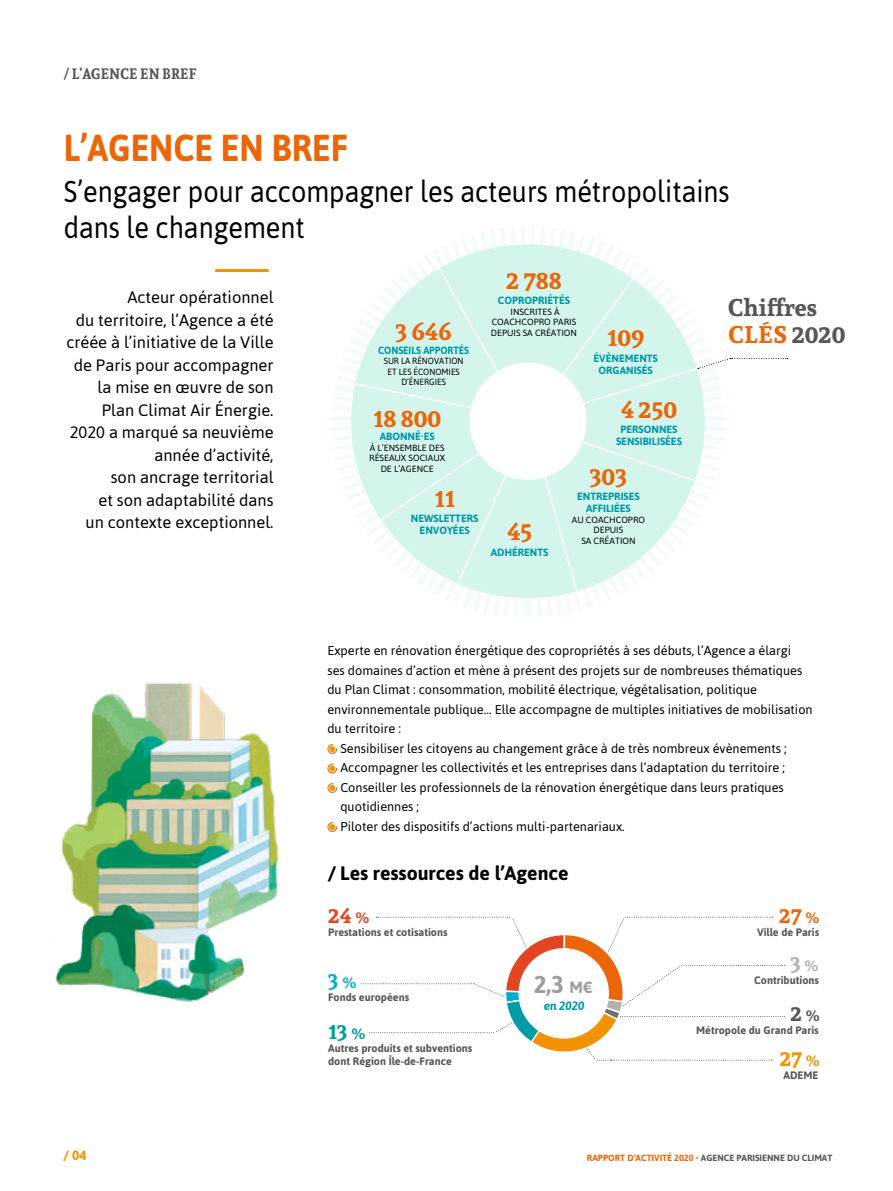
<style>
.page{position:relative;width:893px;height:1191px;background:#fff}
.page>*{position:absolute;margin:0;border:0;box-sizing:border-box;transform-origin:0 0}
.t1{font:700 37.5px "Asap";color:#ec6608;scale:.9 1}
.t2{font:30px/36px "Asap";color:#000;scale:.9 1}
.t3{font:700 24.3px "Asap";color:#9d9d9c}
._6_1_-_Chiffres_clés{font:700 24px "Andada";color:#ec6608}
.t4{font:700 24px "Andada";color:#575756}
.t5{font:700 21px "Andada";color:#ec6608}
.t6{font:700 21px "Andada";color:#e34523}
.t7{font:700 21px "Andada";color:#f39200}
.t8{font:700 21px "Andada";color:#009ba4}
.t9{font:700 21px "Andada";color:#575756}
.t10{font:700 21px "Andada";color:#b3b2b2}
.t11{font:700 21px "Andada";color:#00afcb}
.t12{font:700 19.5px "Asap";color:#000}
.t13{font:16.5px/22.5px "Asap";color:#000;text-align:right}
.t14{font:700 15px "Andada";letter-spacing:.02em;color:#575756;scale:.9 1}
.t15{font:700 13.5px "Asap";color:#f39200}
.t16{font:12.75px/19.5px "Asap";color:#000}
.t17{font:italic 700 12.15px "Asap";letter-spacing:-.01em;color:#009ba4}
.t18{font:700 10.8px/12.9px "Asap";color:#575756}
._6_1_-_Chiffres_text{font:700 10.5px/12px "Asap";color:#0098a8;text-align:center}
._6_1_-_Chiffres_text-2{font:700 10.5px "Asap";color:#0098a8;scale:.93 1}
._6_1_-_Chiffres_text-3{font:9px/10.5px "Asap";color:#000;text-align:center}
.t19{font:700 9px "Asap";color:#575756}
._6_1_-_Chiffres_text-4{font:9px/10.5px "Asap";color:#000;text-align:center;scale:.93 1}
.s1{color:#575756}
.s2{font-size:15px}
.s3{font-size:16.2px}
.s4{color:#ec6608}
.s5{color:#f39200}
</style>
<div class="page">
<svg style="left:327px;top:744px;width:10px;height:10px"></svg>
<svg style="left:327px;top:763px;width:10px;height:10px"></svg>
<svg style="left:327px;top:783px;width:10px;height:10px"></svg>
<svg style="left:327px;top:822px;width:10px;height:10px"></svg>
<img style="left:55px;top:682px;width:224px;height:320px">
<hr style="left:216px;top:269px;width:51px;height:3px;background:#f39200">
<svg style="left:332px;top:247px;width:456px;height:370px"></svg>
<svg style="left:361px;top:917px;width:424px;height:143px"></svg>
<p class="t14" style="left:64px;top:64px;width:149px">/ L’AGENCE EN BREF</p>
<p class="t1" style="left:64px;top:125px;width:317px">L’AGENCE EN BREF</p>
<p class="t2" style="left:64px;top:173px;width:741px">S’engager pour accompagner les acteurs métropolitains dans le changement</p>
<p class="_6_1_-_Chiffres_clés" style="left:506px;top:264px;width:57px">2 788</p>
<p class="_6_1_-_Chiffres_text" style="left:498px;top:294px;width:74px">COPROPRIÉTÉS</p>
<p class="_6_1_-_Chiffres_text-3" style="left:491px;top:306px;width:88px">INSCRITES À<br>COACHCOPRO PARIS<br>DEPUIS SA CRÉATION</p>
<p class="t13" style="left:66px;top:286px;width:209px">Acteur opérationnel<br>du territoire, l’Agence a été créée à l’initiative de la Ville de Paris pour accompagner la mise en œuvre de son<br>Plan Climat Air Énergie.<br>2020 a marqué sa neuvième année d’activité,<br>son ancrage territorial<br>et son adaptabilité dans<br>un contexte exceptionnel.</p>
<p class="t4" style="left:728px;top:291px;width:90px">Chiffres</p>
<p class="_6_1_-_Chiffres_clés" style="left:607px;top:321px;width:39px">109</p>
<p class="_6_1_-_Chiffres_clés" style="left:728px;top:318px;width:118px">CLÉS <span class="s1">2020</span></p>
<p class="_6_1_-_Chiffres_text" style="left:593px;top:352px;width:66px">ÉVÈNEMENTS<br>ORGANISÉS</p>
<p class="_6_1_-_Chiffres_clés" style="left:621px;top:392px;width:58px">4 250</p>
<p class="_6_1_-_Chiffres_text" style="left:616px;top:423px;width:67px">PERSONNES<br>SENSIBILISÉES</p>
<p class="_6_1_-_Chiffres_clés" style="left:590px;top:459px;width:39px">303</p>
<p class="_6_1_-_Chiffres_text" style="left:577px;top:490px;width:64px">ENTREPRISES<br>AFFILIÉES</p>
<p class="_6_1_-_Chiffres_text-3" style="left:572px;top:514px;width:75px">AU COACHCOPRO<br>DEPUIS</p>
<p class="_6_1_-_Chiffres_clés" style="left:396px;top:315px;width:58px">3 646</p>
<p class="_6_1_-_Chiffres_text-2" style="left:378px;top:344px;width:99px">CONSEILS APPORTÉS</p>
<p class="_6_1_-_Chiffres_text-4" style="left:384px;top:356px;width:87px">SUR LA RÉNOVATION<br>ET LES ÉCONOMIES<br>D’ÉNERGIES</p>
<p class="_6_1_-_Chiffres_clés" style="left:373px;top:402px;width:70px">18 800</p>
<p class="_6_1_-_Chiffres_text" style="left:380px;top:430px;width:56px">ABONNÉ·ES</p>
<p class="_6_1_-_Chiffres_text-3" style="left:369px;top:442px;width:78px">À L’ENSEMBLE DES<br>RÉSEAUX SOCIAUX<br>DE L’AGENCE</p>
<p class="_6_1_-_Chiffres_clés" style="left:434px;top:482px;width:22px">11</p>
<p class="_6_1_-_Chiffres_text" style="left:411px;top:512px;width:69px">NEWSLETTERS<br>ENVOYÉES</p>
<p class="_6_1_-_Chiffres_clés" style="left:507px;top:515px;width:27px">45</p>
<p class="_6_1_-_Chiffres_text-3" style="left:581px;top:535px;width:56px">SA CRÉATION</p>
<p class="_6_1_-_Chiffres_text" style="left:491px;top:546px;width:59px">ADHÉRENTS</p>
<p class="t16" style="left:327px;top:641px;width:487px">Experte en rénovation énergétique des copropriétés à ses débuts, l’Agence a élargi<br>ses domaines d’action et mène à présent des projets sur de nombreuses thématiques du Plan Climat : consommation, mobilité électrique, végétalisation, politique environnementale publique… Elle accompagne de multiples initiatives de mobilisation du territoire :</p>
<p class="t16" style="left:340px;top:738px;width:448px">Sensibiliser les citoyens au changement grâce à de très nombreux évènements ;</p>
<p class="t16" style="left:340px;top:758px;width:446px">Accompagner les collectivités et les entreprises dans l’adaptation du territoire ;</p>
<p class="t16" style="left:340px;top:777px;width:445px">Conseiller les professionnels de la rénovation énergétique dans leurs pratiques quotidiennes ;</p>
<p class="t16" style="left:340px;top:816px;width:286px">Piloter des dispositifs d’actions multi-partenariaux.</p>
<p class="t12" style="left:328px;top:862px;width:242px">/ Les ressources de l’Agence</p>
<p class="t6" style="left:328px;top:901px;width:42px">24 <span class="s2">%</span></p>
<p class="t18" style="left:328px;top:926px;width:121px">Prestations et cotisations</p>
<p class="t11" style="left:328px;top:966px;width:29px">3 <span class="s2">%</span></p>
<p class="t3" style="left:534px;top:970px;width:60px">2,3 <span class="s3">M€</span></p>
<p class="t17" style="left:544px;top:999px;width:43px">en 2020</p>
<p class="t18" style="left:328px;top:990px;width:82px">Fonds européens</p>
<p class="t8" style="left:328px;top:1017px;width:38px">13 <span class="s2">%</span></p>
<p class="t18" style="left:328px;top:1042px;width:146px">Autres produits et subventions dont Région Île-de-France</p>
<p class="t5" style="left:779px;top:901px;width:41px">27 <span class="s2">%</span></p>
<p class="t18" style="left:757px;top:926px;width:64px">Ville de Paris</p>
<p class="t10" style="left:790px;top:949px;width:29px">3 <span class="s2">%</span></p>
<p class="t18" style="left:754px;top:973px;width:66px">Contributions</p>
<p class="t9" style="left:790px;top:999px;width:31px">2 <span class="s2">%</span></p>
<p class="t18" style="left:696px;top:1024px;width:124px">Métropole du Grand Paris</p>
<p class="t7" style="left:780px;top:1044px;width:41px">27 <span class="s2">%</span></p>
<p class="t18" style="left:783px;top:1069px;width:37px">ADEME</p>
<p class="t15" style="left:64px;top:1147px;width:24px">/ 04</p>
<p class="t19" style="left:587px;top:1152px;width:247px"><span class="s4">RAPPORT D’ACTIVITÉ 2020</span> <span class="s5">•</span> AGENCE PARISIENNE DU CLIMAT</p>
</div>
